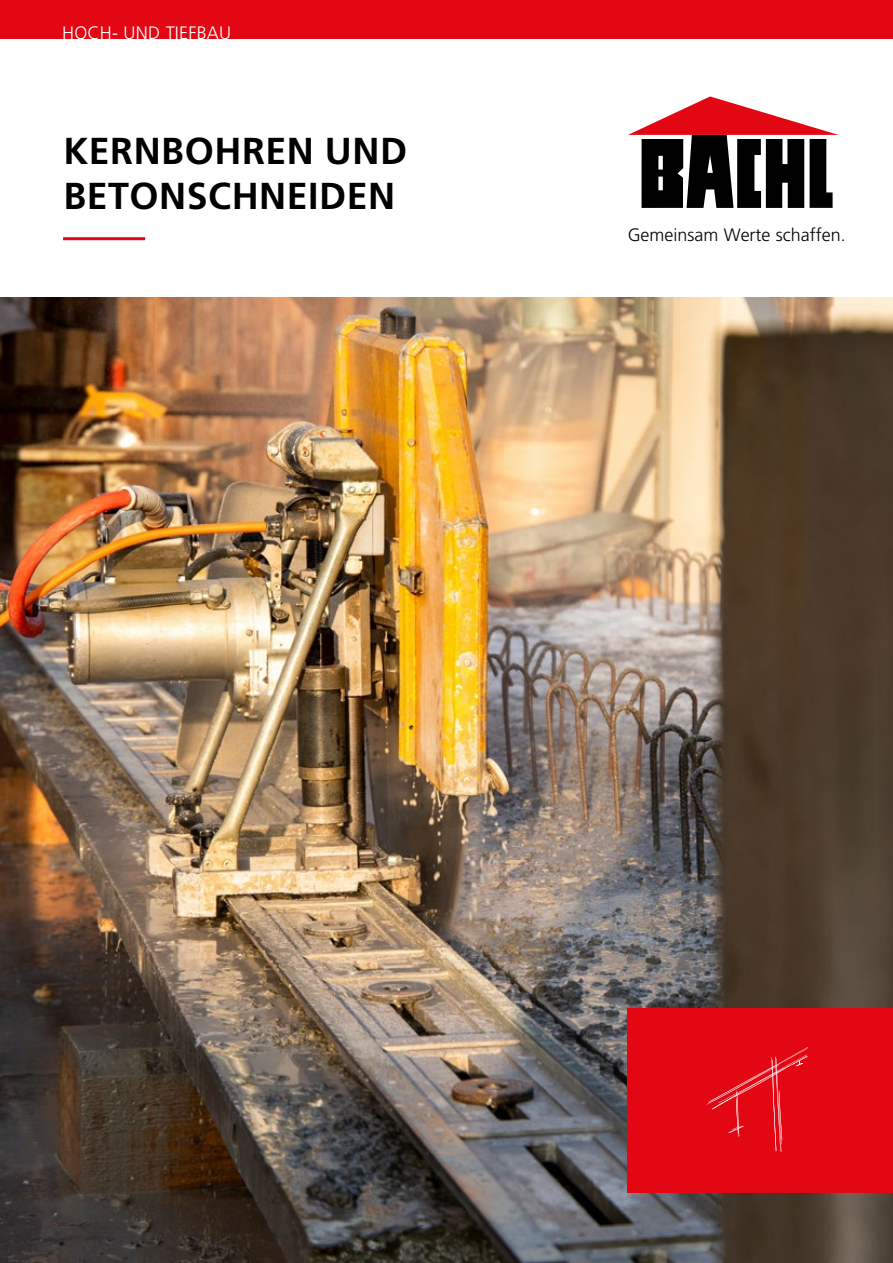
<style>
.page{position:relative;width:893px;height:1263px;background:#fff}
.page>*{position:absolute;margin:0;border:0;box-sizing:border-box;transform-origin:0 0}
.t1{font:700 37.5px/45px "Frutiger CE";letter-spacing:.015em;color:#000}
.t2{font:300 18px "Frutiger CE";letter-spacing:.015em;color:#fff}
.t3{font:300 17.85px "Frutiger CE";color:#000}
</style>
<div class="page">
<div style="left:0;top:0;width:893px;height:39px;background:#e30613"></div>
<img style="left:0;top:298px;width:893px;height:965px">
<svg style="left:628px;top:96px;width:210px;height:112px"></svg>
<div style="left:627px;top:1008px;width:266px;height:185px;background:#e30613"></div>
<svg style="left:707px;top:1047px;width:101px;height:105px"></svg>
<hr style="left:63px;top:237px;width:82px;height:3px;background:#e30613">
<p class="t2" style="left:62px;top:22px;width:171px">HOCH- UND TIEFBAU</p>
<p class="t1" style="left:63px;top:128px;width:345px">KERNBOHREN UND<br>BETONSCHNEIDEN</p>
<p class="t3" style="left:628px;top:224px;width:219px">Gemeinsam Werte schaffen.</p>
</div>
